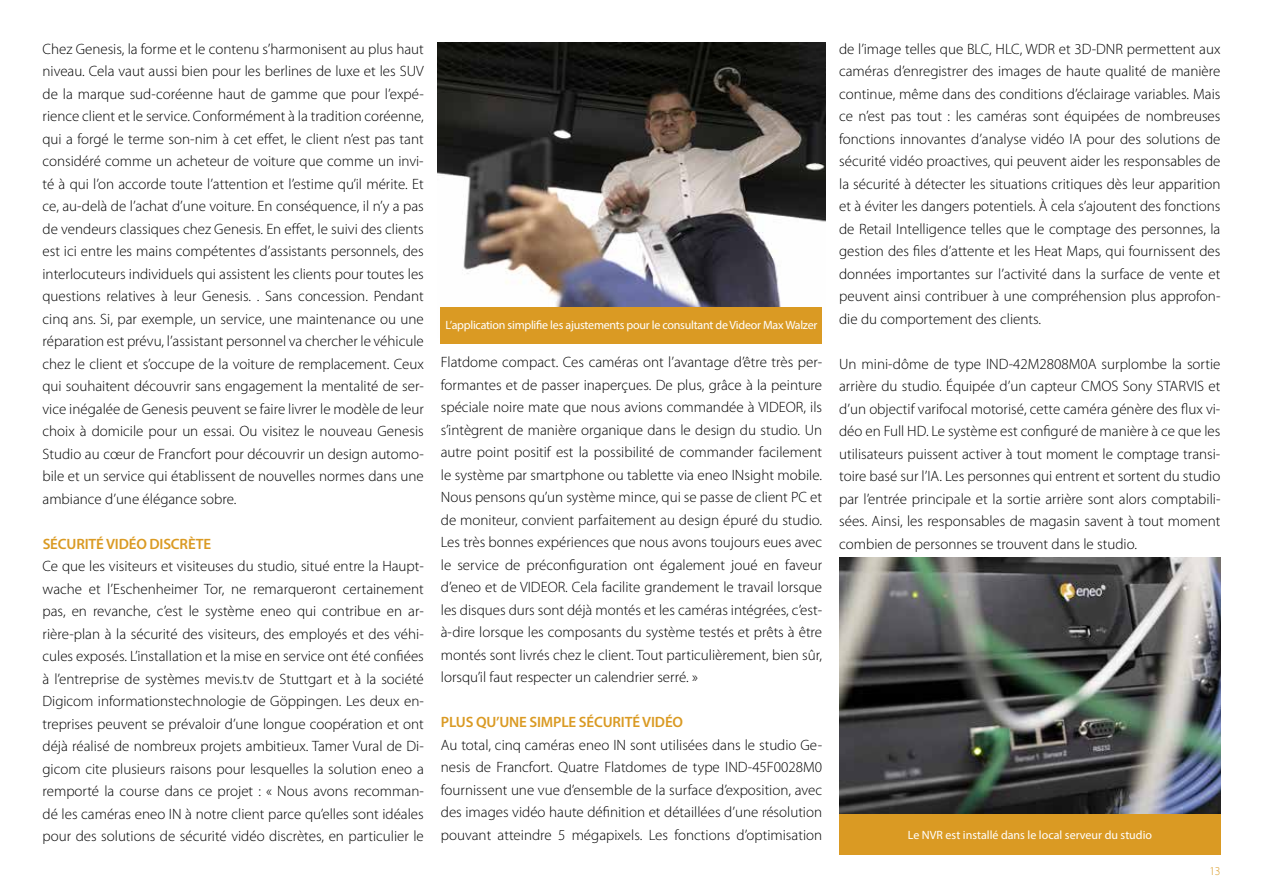
<style>
.page{position:relative;width:1263px;height:893px;background:#fff}
.page>*{position:absolute;margin:0;border:0;box-sizing:border-box;transform-origin:0 0}
.t1{font:300 15px/22.5px "Myriad Pro";color:#000;text-align:justify}
.t2{font:600 15px "Myriad Pro";letter-spacing:-.01em;color:#da9a23}
.t3{font:12px "Myriad Pro";letter-spacing:-.02em;color:#fff}
.t4{font:12px "Myriad Pro";color:#fff}
.t5{font:300 12px "Myriad Pro";color:#da9a23}
</style>
<div class="page">
<img style="left:438px;top:43px;width:387px;height:295px">
<div style="left:441px;top:307px;width:381px;height:36px;background:#da9a23"></div>
<img style="left:839px;top:558px;width:381px;height:256px">
<div style="left:839px;top:814px;width:381px;height:41px;background:#da9a23"></div>
<p class="t1" style="left:43px;top:38px;width:383px">Chez Genesis, la forme et le contenu s’harmonisent au plus haut niveau. Cela vaut aussi bien pour les berlines de luxe et les SUV de la marque sud-coréenne haut de gamme que pour l’expé&shy;rience client et le service. Conformément à la tradition coréenne, qui a forgé le terme son-nim à cet effet, le client n’est pas tant considéré comme un acheteur de voiture que comme un invi&shy;té à qui l’on accorde toute l’attention et l’estime qu’il mérite. Et ce, au-delà de l’achat d’une voiture. En conséquence, il n’y a pas de vendeurs classiques chez Genesis. En effet, le suivi des clients est ici entre les mains compétentes d’assistants personnels, des interlocuteurs individuels qui assistent les clients pour toutes les questions relatives à leur Genesis. . Sans concession. Pendant cinq ans. Si, par exemple, un service, une maintenance ou une réparation est prévu, l’assistant personnel va chercher le véhicule chez le client et s’occupe de la voiture de remplacement. Ceux qui souhaitent découvrir sans engagement la mentalité de ser&shy;vice inégalée de Genesis peuvent se faire livrer le modèle de leur choix à domicile pour un essai. Ou visitez le nouveau Genesis Studio au cœur de Francfort pour découvrir un design automo&shy;bile et un service qui établissent de nouvelles normes dans une ambiance d’une élégance sobre.</p>
<p class="t2" style="left:43px;top:534px;width:170px">SÉCURITÉ VIDÉO DISCRÈTE</p>
<p class="t1" style="left:43px;top:555px;width:383px">Ce que les visiteurs et visiteuses du studio, situé entre la Haupt&shy;wache et l’Eschenheimer Tor, ne remarqueront certainement pas, en revanche, c’est le système eneo qui contribue en ar&shy;rière-plan à la sécurité des visiteurs, des employés et des véhi&shy;cules exposés. L’installation et la mise en service ont été confiées à l’entreprise de systèmes mevis.tv de Stuttgart et à la société Digicom informationstechnologie de Göppingen. Les deux en&shy;treprises peuvent se prévaloir d’une longue coopération et ont déjà réalisé de nombreux projets ambitieux. Tamer Vural de Di&shy;gicom cite plusieurs raisons pour lesquelles la solution eneo a remporté la course dans ce projet : « Nous avons recomman&shy;dé les caméras eneo IN à notre client parce qu’elles sont idéales pour des solutions de sécurité vidéo discrètes, en particulier le</p>
<p class="t3" style="left:445px;top:318px;width:373px">L’application simplifie les ajustements pour le consultant de Videor Max Walzer</p>
<p class="t1" style="left:441px;top:351px;width:383px">Flatdome compact. Ces caméras ont l’avantage d’être très per&shy;formantes et de passer inaperçues. De plus, grâce à la peinture spéciale noire mate que nous avions commandée à VIDEOR, ils s’intègrent de manière organique dans le design du studio. Un autre point positif est la possibilité de commander facilement le système par smartphone ou tablette via eneo INsight mobile.<br>Nous pensons qu’un système mince, qui se passe de client PC et de moniteur, convient parfaitement au design épuré du studio.<br>Les très bonnes expériences que nous avons toujours eues avec le service de préconfiguration ont également joué en faveur d’eneo et de VIDEOR. Cela facilite grandement le travail lorsque les disques durs sont déjà montés et les caméras intégrées, c’est&shy;à-dire lorsque les composants du système testés et prêts à être montés sont livrés chez le client. Tout particulièrement, bien sûr, lorsqu’il faut respecter un calendrier serré. »</p>
<p class="t2" style="left:441px;top:713px;width:244px">PLUS QU’UNE SIMPLE SÉCURITÉ VIDÉO</p>
<p class="t1" style="left:441px;top:734px;width:383px">Au total, cinq caméras eneo IN sont utilisées dans le studio Ge&shy;nesis de Francfort. Quatre Flatdomes de type IND-45F0028M0 fournissent une vue d’ensemble de la surface d’exposition, avec des images vidéo haute définition et détaillées d’une résolution pouvant atteindre 5 mégapixels. Les fonctions d’optimisation</p>
<p class="t1" style="left:839px;top:38px;width:383px">de l’image telles que BLC, HLC, WDR et 3D-DNR permettent aux caméras d’enregistrer des images de haute qualité de manière continue, même dans des conditions d’éclairage variables. Mais ce n’est pas tout : les caméras sont équipées de nombreuses fonctions innovantes d’analyse vidéo IA pour des solutions de sécurité vidéo proactives, qui peuvent aider les responsables de la sécurité à détecter les situations critiques dès leur apparition et à éviter les dangers potentiels. À cela s’ajoutent des fonctions de Retail Intelligence telles que le comptage des personnes, la gestion des files d’attente et les Heat Maps, qui fournissent des données importantes sur l’activité dans la surface de vente et peuvent ainsi contribuer à une compréhension plus approfon&shy;die du comportement des clients.</p>
<p class="t1" style="left:839px;top:353px;width:383px">Un mini-dôme de type IND-42M2808M0A surplombe la sortie arrière du studio. Équipée d’un capteur CMOS Sony STARVIS et d’un objectif varifocal motorisé, cette caméra génère des flux vi&shy;déo en Full HD. Le système est configuré de manière à ce que les utilisateurs puissent activer à tout moment le comptage transi&shy;toire basé sur l’IA. Les personnes qui entrent et sortent du studio par l’entrée principale et la sortie arrière sont alors comptabili&shy;sées. Ainsi, les responsables de magasin savent à tout moment combien de personnes se trouvent dans le studio.</p>
<p class="t4" style="left:908px;top:827px;width:246px">Le NVR est installé dans le local serveur du studio</p>
<p class="t5" style="left:1209px;top:865px;width:13px">13</p>
</div>
